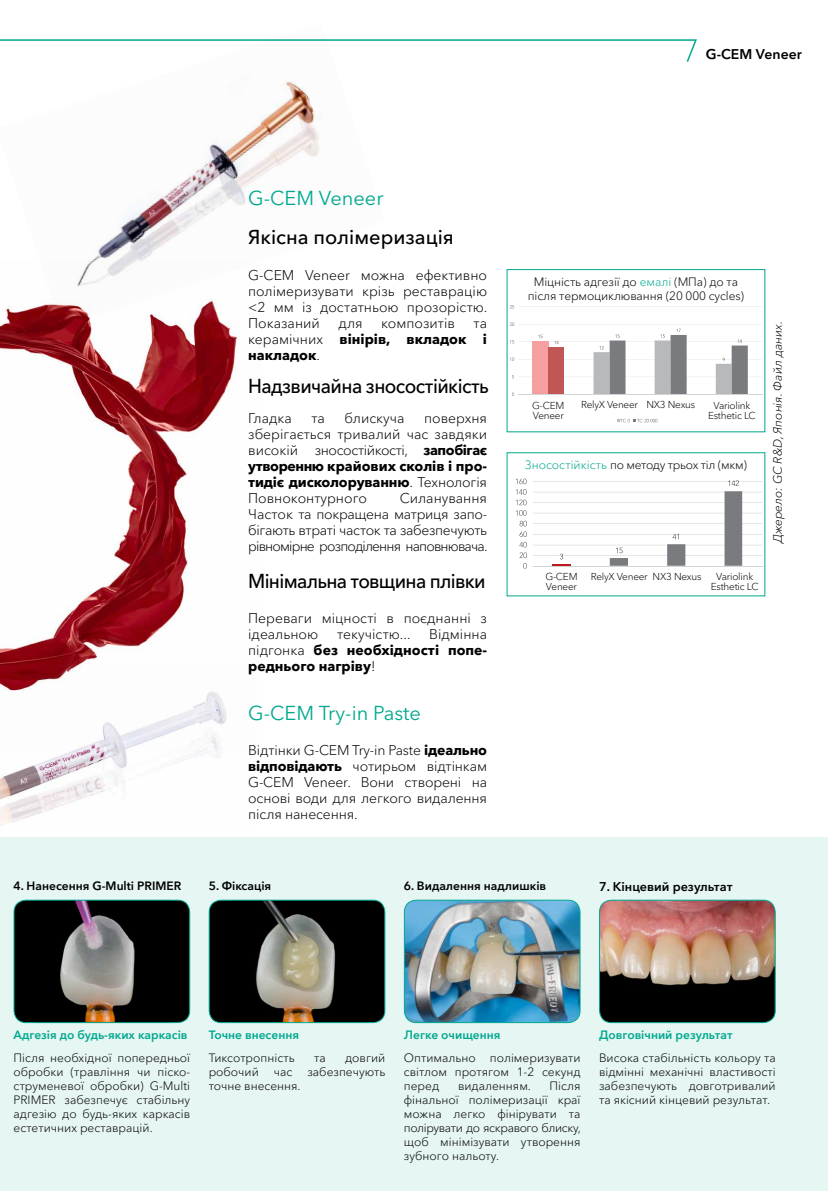
<style>
.page{position:relative;width:828px;height:1191px;background:#fff}
.page>*{position:absolute;margin:0;border:0;box-sizing:border-box;transform-origin:0 0}
.t1{font:500 20px "Avenir Next Cyr";letter-spacing:-.03em;color:#000;scale:.95 1}
.t2{font:20px "Avenir Next Cyr";color:#00a88e}
.t3{font:500 20px "Avenir Next Cyr";color:#000}
.t4{font:300 14px/16px "Avenir Next Cyr";color:#000;text-align:justify}
.t5{font:700 14px/16px "Avenir Next Cyr";color:#000;text-align:justify}
.t6{font:600 14px "Avenir Next Cyr";color:#000}
.t7{font:600 12.6px "Avenir Next Cyr";color:#000}
.t8{font:300 12px/14px "Avenir Next Cyr";color:#000;text-align:justify}
.t9{font:600 12px "Avenir Next Cyr";color:#00a88e}
.t10{font:600 12px "Avenir Next Cyr";color:#000}
.t11{font:300 12px "Avenir Next Cyr";letter-spacing:-.025em;color:#000}
.t12{font:italic 300 12px "Avenir Next Cyr";color:#000}
.t13{font:300 10px/10px "Avenir Next Cyr";letter-spacing:-.02em;color:#000}
.s1{font-weight:300}
.s2{font-weight:700}
.s3{color:#00a88e}
</style>
<div class="page">
<svg style="left:385px;top:39px;width:312px;height:23px"></svg>
<div style="left:0;top:837px;width:828px;height:354px;background:#e6f6f3"></div>
<img style="left:0;top:326px;width:238px;height:341px">
<div style="left:14px;top:901px;width:176px;height:121px;background:#000"></div>
<img style="left:35px;top:901px;width:134px;height:120px">
<div style="left:14px;top:899px;width:176px;height:124px;border:1px solid #00a88e;border-radius:12px"></div>
<svg style="left:209px;top:901px;width:176px;height:121px"></svg>
<div style="left:209px;top:899px;width:176px;height:124px;border:1px solid #00a88e;border-radius:12px"></div>
<img style="left:404px;top:901px;width:176px;height:121px">
<div style="left:404px;top:899px;width:176px;height:124px;border:1px solid #00a88e;border-radius:12px"></div>
<img style="left:599px;top:901px;width:176px;height:121px">
<div style="left:599px;top:899px;width:176px;height:124px;border:1px solid #00a88e;border-radius:12px"></div>
<img style="left:0;top:39px;width:385px;height:287px">
<img style="left:0;top:667px;width:227px;height:159px">
<hr style="left:518px;top:307px;width:244px;height:1px;background:#d1d3d5">
<hr style="left:518px;top:324px;width:244px;height:1px;background:#d1d3d5">
<hr style="left:518px;top:341px;width:244px;height:1px;background:#d1d3d5">
<hr style="left:518px;top:359px;width:244px;height:1px;background:#d1d3d5">
<hr style="left:518px;top:377px;width:244px;height:1px;background:#d1d3d5">
<div style="left:532px;top:341px;width:16px;height:53px;background:#f69fa0"></div>
<div style="left:548px;top:347px;width:16px;height:47px;background:#c05755"></div>
<hr style="left:518px;top:394px;width:244px;height:1px;background:#d1d3d5">
<svg style="left:593px;top:329px;width:155px;height:65px"></svg>
<svg style="left:510px;top:357px;width:4px;height:4px"></svg>
<svg style="left:510px;top:322px;width:4px;height:4px"></svg>
<svg style="left:617px;top:419px;width:40px;height:3px"></svg>
<div style="left:506px;top:269px;width:259px;height:163px;border:1px solid #00a88e"></div>
<hr style="left:533px;top:481px;width:229px;height:1px;background:#d1d3d5">
<hr style="left:533px;top:492px;width:229px;height:1px;background:#d1d3d5">
<hr style="left:533px;top:502px;width:229px;height:1px;background:#d1d3d5">
<hr style="left:533px;top:513px;width:229px;height:1px;background:#d1d3d5">
<hr style="left:533px;top:523px;width:229px;height:1px;background:#d1d3d5">
<hr style="left:533px;top:534px;width:229px;height:1px;background:#d1d3d5">
<hr style="left:533px;top:545px;width:229px;height:1px;background:#d1d3d5">
<hr style="left:533px;top:555px;width:229px;height:1px;background:#d1d3d5">
<hr style="left:533px;top:566px;width:229px;height:1px;background:#d1d3d5">
<svg style="left:552px;top:553px;width:18px;height:13px"></svg>
<svg style="left:610px;top:480px;width:132px;height:86px"></svg>
<svg style="left:516px;top:478px;width:11px;height:90px"></svg>
<p class="t6" style="left:706px;top:46px;width:97px">G-CEM Veneer</p>
<h1 class="t2" style="left:248px;top:186px;width:137px">G-CEM Veneer</h1>
<h1 class="t3" style="left:248px;top:225px;width:207px">Якісна полімеризація</h1>
<p class="t4" style="left:248px;top:267px;width:241px">G-CEM Veneer можна ефективно полімеризувати крізь реставрацію &lt;2 мм із достатньою прозорістю.<br>Показаний</p>
<p class="t4" style="left:338px;top:315px;width:26px">для</p>
<p class="t4" style="left:381px;top:315px;width:75px">композитів</p>
<p class="t5" style="left:248px;top:315px;width:240px;text-indent:225px"><span class="s1">та керамічних</span> вінірів, вкладок і накладок<span class="s1">.</span></p>
<h1 class="t1" style="left:248px;top:374px;width:255px">Надзвичайна зносостійкість</h1>
<p class="t4" style="left:248px;top:410px;width:45px">Гладка</p>
<p class="t4" style="left:311px;top:410px;width:15px">та</p>
<p class="t4" style="left:344px;top:410px;width:62px">блискуча</p>
<p class="t4" style="left:248px;top:410px;width:240px;text-indent:176px">поверхня зберігається тривалий час завдяки високій зносостійкості, <span class="s2">запобігає утворенню крайових сколів і про&shy;тидіє дисколоруванню</span>. Технологія Повноконтурного</p>
<p class="t4" style="left:248px;top:490px;width:241px;text-indent:151px">Силанування Часток та покращена матриця запо&shy;бігають втраті часток та забезпечують рівномірне розподілення наповнювача.</p>
<h1 class="t1" style="left:248px;top:569px;width:251px">Мінімальна товщина плівки</h1>
<p class="t4" style="left:248px;top:610px;width:240px">Переваги міцності в поєднанні з ідеальною</p>
<p class="t5" style="left:248px;top:626px;width:240px;text-indent:181px"><span class="s1">Відмінна підгонка</span> без необхідності попе&shy;реднього нагріву<span class="s1">!</span></p>
<p class="t4" style="left:337px;top:626px;width:75px">текучістю...</p>
<h1 class="t2" style="left:248px;top:700px;width:174px">G-CEM Try-in Paste</h1>
<p class="t4" style="left:248px;top:742px;width:240px">Відтінки G-CEM Try-in Paste <span class="s2">ідеально відповідають</span> чотирьом відтінкам G-CEM Veneer. Вони створені на основі води для легкого видалення після нанесення.</p>
<p class="t8" style="left:528px;top:274px;width:218px;text-align:center">Міцність адгезії до <span class="s3">емалі</span> (МПа) до та після термоциклювання (20 000 cycles)</p>
<p class="t13" style="left:532px;top:400px;width:34px">G-CEM<br>Veneer</p>
<p class="t13" style="left:581px;top:400px;width:116px">RelyX Veneer NX3 Nexus</p>
<p class="t13" style="left:708px;top:400px;width:49px;text-align:center">Variolink<br>Esthetic LC</p>
<p class="t11" style="left:525px;top:458px;width:224px"><span class="s3">Зносостійкість</span> по методу трьох тіл (мкм)</p>
<p class="t13" style="left:545px;top:571px;width:34px">G-CEM<br>Veneer</p>
<p class="t13" style="left:591px;top:571px;width:112px">RelyX Veneer NX3 Nexus</p>
<p class="t13" style="left:711px;top:571px;width:49px;text-align:center">Variolink<br>Esthetic LC</p>
<p class="t12" style="left:770px;top:543px;width:223px;rotate:-90deg">Джерело: GC R&amp;D, Японія. Файл даних.</p>
<p class="t10" style="left:14px;top:878px;width:169px">4. Нанесення G-Multi PRIMER</p>
<p class="t10" style="left:209px;top:878px;width:64px">5. Фіксація</p>
<p class="t10" style="left:404px;top:878px;width:144px">6. Видалення надлишків</p>
<p class="t7" style="left:599px;top:878px;width:135px">7. Кінцевий результат</p>
<p class="t9" style="left:14px;top:1027px;width:176px">Адгезія до будь-яких каркасів</p>
<p class="t8" style="left:14px;top:1051px;width:178px">Після необхідної попередньої обробки (травління чи піско&shy;струменевої обробки) G-Multi PRIMER забезпечує стабільну адгезію до будь-яких каркасів естетичних реставрацій.</p>
<p class="t9" style="left:209px;top:1027px;width:92px">Точне внесення</p>
<p class="t8" style="left:209px;top:1051px;width:88px">Тиксотропність</p>
<p class="t8" style="left:314px;top:1051px;width:13px">та</p>
<p class="t8" style="left:209px;top:1051px;width:178px;text-indent:136px">довгий робочий час забезпечують точне внесення.</p>
<p class="t9" style="left:404px;top:1027px;width:98px">Легке очищення</p>
<p class="t8" style="left:404px;top:1051px;width:178px">Оптимально полімеризувати світлом протягом 1-2 секунд перед</p>
<p class="t8" style="left:404px;top:1079px;width:178px;text-indent:146px">Після фінальної полімеризації краї можна легко фінірувати та полірувати до яскравого блиску, щоб мінімізувати утворення зубного нальоту.</p>
<p class="t8" style="left:458px;top:1079px;width:74px">видаленням.</p>
<p class="t9" style="left:599px;top:1027px;width:135px">Довговічний результат</p>
<p class="t8" style="left:599px;top:1051px;width:178px">Висока стабільність кольору та відмінні механічні властивості забезпечують довготривалий та якісний кінцевий результат.</p>
</div>
